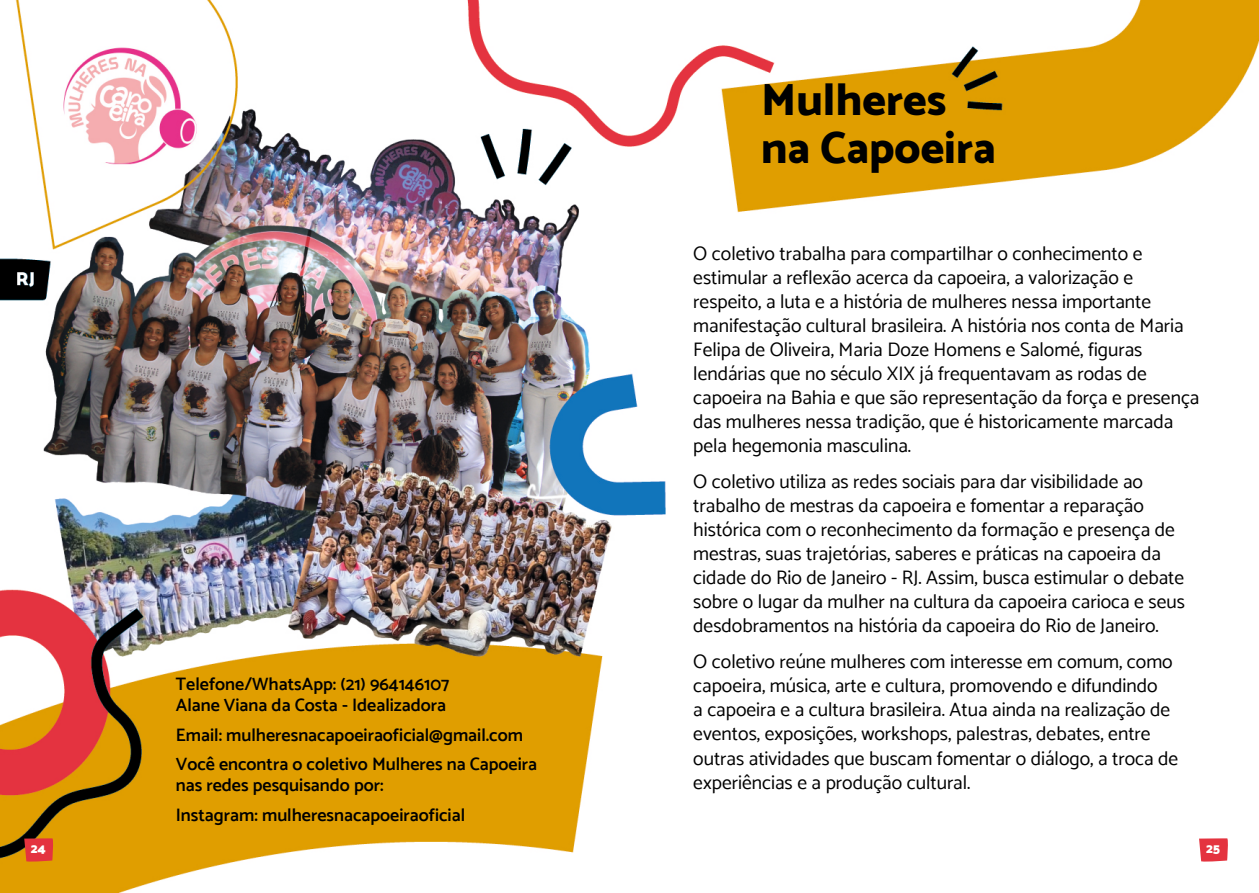
<style>
.page{position:relative;width:1259px;height:893px;background:#fff}
.page>*{position:absolute;margin:0;border:0;box-sizing:border-box;transform-origin:0 0}
.t1{font:800 45px/48px "Catamaran";color:#000}
.t2{font:19.5px/24px "Catamaran";color:#000}
.t3{font:600 18px/29.5px "Catamaran";color:#000}
.t4{font:900 13.5px "Catamaran";color:#fff}
</style>
<div class="page">
<img style="left:0;top:0;width:1259px;height:893px">
<svg style="left:1199px;top:838px;width:29px;height:24px"></svg>
<svg style="left:24px;top:838px;width:30px;height:24px"></svg>
<p class="t4" style="left:31px;top:840px;width:16px">24</p>
<p class="t3" style="left:176px;top:674px;width:275px;line-height:21px">Telefone/WhatsApp: (21) 964146107<br>Alane Viana da Costa - Idealizadora</p>
<p class="t3" style="left:176px;top:720px;width:363px">Email: mulheresnacapoeiraoficial@gmail.com<br>Você encontra o coletivo Mulheres na Capoeira</p>
<p class="t3" style="left:176px;top:770px;width:291px">nas redes pesquisando por:<br>Instagram: mulheresnacapoeiraoficial</p>
<h1 class="t1" style="left:761px;top:75px;width:236px">Mulheres na Capoeira</h1>
<p class="t2" style="left:693px;top:242px;width:508px">O coletivo trabalha para compartilhar o conhecimento e estimular a reflexão acerca da capoeira, a valorização e respeito, a luta e a história de mulheres nessa importante manifestação cultural brasileira. A história nos conta de Maria Felipa de Oliveira, Maria Doze Homens e Salomé, figuras lendárias que no século XIX já frequentavam as rodas de capoeira na Bahia e que são representação da força e presença das mulheres nessa tradição, que é historicamente marcada pela hegemonia masculina.</p>
<p class="t2" style="left:693px;top:470px;width:493px">O coletivo utiliza as redes sociais para dar visibilidade ao trabalho de mestras da capoeira e fomentar a reparação histórica com o reconhecimento da formação e presença de mestras, suas trajetórias, saberes e práticas na capoeira da cidade do Rio de Janeiro - RJ. Assim, busca estimular o debate sobre o lugar da mulher na cultura da capoeira carioca e seus desdobramentos na história da capoeira do Rio de Janeiro.</p>
<p class="t2" style="left:693px;top:650px;width:486px">O coletivo reúne mulheres com interesse em comum, como capoeira, música, arte e cultura, promovendo e difundindo<br>a capoeira e a cultura brasileira. Atua ainda na realização de eventos, exposições, workshops, palestras, debates, entre outras atividades que buscam fomentar o diálogo, a troca de experiências e a produção cultural.</p>
<p class="t4" style="left:1206px;top:840px;width:15px">25</p>
</div>
